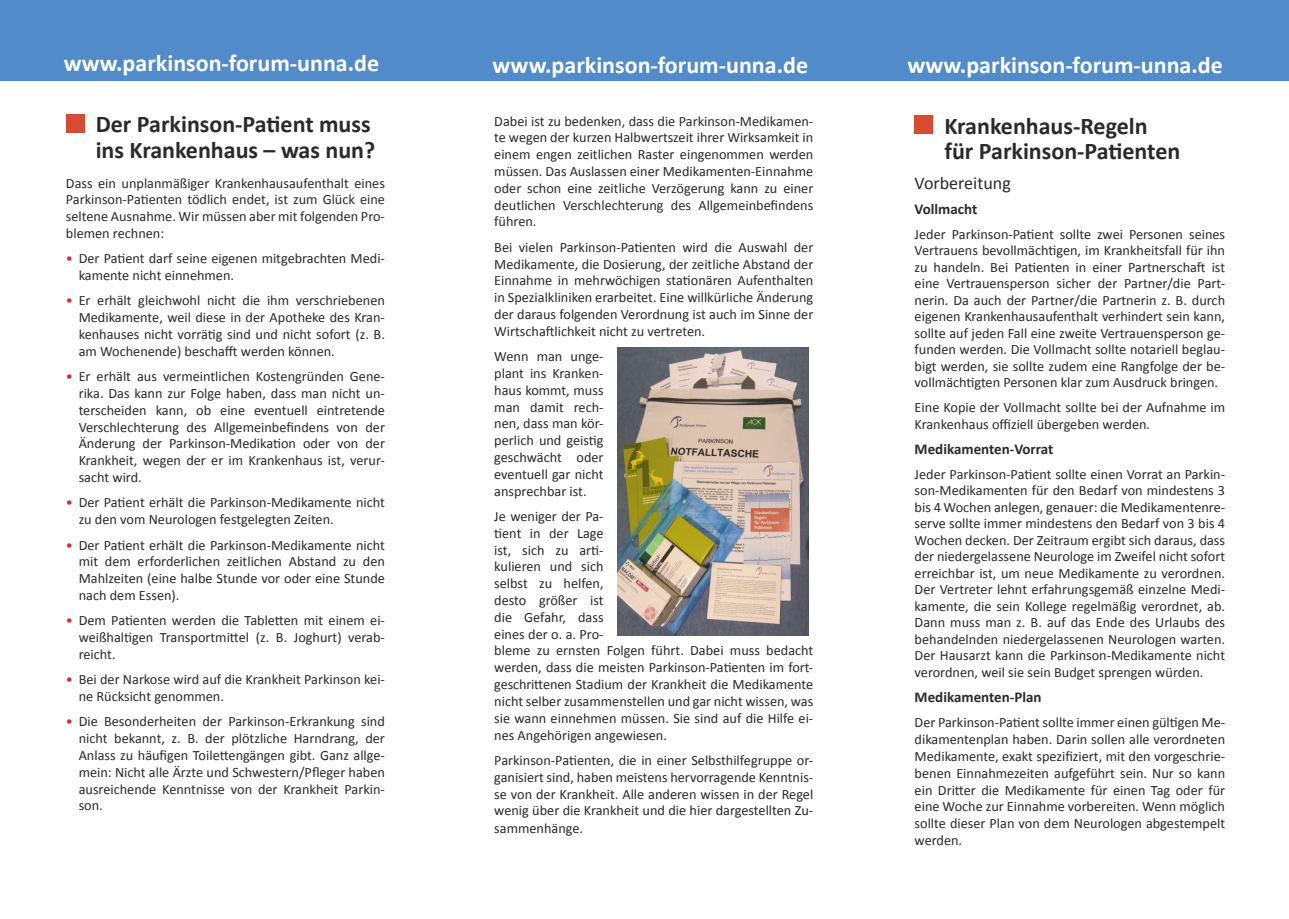
<style>
.page{position:relative;width:1289px;height:919px;background:#fff}
.page>*{position:absolute;margin:0;border:0;box-sizing:border-box;transform-origin:0 0}
.t1{font:700 24px/25.5px "Calibri";color:#2b292a}
.t2{font:700 24px "Calibri";color:#fff}
.t3{font:18px "Calibri";color:#2b292a}
.t4{font:700 15px "Calibri";color:#2b292a}
.t5{font:14.25px/16.8px "Calibri";color:#2b292a;text-align:justify}
.s1{color:#d22c32}
</style>
<div class="page">
<div style="left:0;top:0;width:1288px;height:80px;background:#528bc9"></div>
<div style="left:66px;top:114px;width:18px;height:18px;background:#d64b31"></div>
<div style="left:914px;top:115px;width:19px;height:18px;background:#d64b31"></div>
<img style="left:617px;top:347px;width:191px;height:289px">
<h1 class="t2" style="left:64px;top:46px;width:317px">www.parkinson-forum-unna.de</h1>
<h1 class="t1" style="left:96px;top:111px;width:281px">Der Parkinson-Patient muss ins Krankenhaus – was nun?</h1>
<p class="t5" style="left:66px;top:174px;width:320px">Dass ein unplanmäßiger Krankenhausaufenthalt eines Parkinson-Patienten tödlich endet, ist zum Glück eine seltene Ausnahme. Wir müssen aber mit folgenden Pro&shy;blemen rechnen:</p>
<p class="t5" style="left:79px;top:250px;width:308px;text-indent:-13px"><span class="s1">•</span> Der Patient darf seine eigenen mitgebrachten Medi&shy;kamente nicht einnehmen.</p>
<p class="t5" style="left:79px;top:292px;width:308px;text-indent:-13px"><span class="s1">•</span> Er erhält gleichwohl nicht die ihm verschriebenen Medikamente, weil diese in der Apotheke des Kran&shy;kenhauses nicht vorrätig sind und nicht sofort (z. B. am Wochenende) beschafft werden können.</p>
<p class="t5" style="left:79px;top:367px;width:308px;text-indent:-13px"><span class="s1">•</span> Er erhält aus vermeintlichen Kostengründen Gene&shy;rika. Das kann zur Folge haben, dass man nicht un&shy;terscheiden kann, ob eine eventuell eintretende Verschlechterung des Allgemeinbefindens von der Änderung der Parkinson-Medikation oder von der Krankheit, wegen der er im Krankenhaus ist, verur&shy;sacht wird.</p>
<p class="t5" style="left:79px;top:494px;width:308px;text-indent:-13px"><span class="s1">•</span> Der Patient erhält die Parkinson-Medikamente nicht zu den vom Neurologen festgelegten Zeiten.</p>
<p class="t5" style="left:79px;top:536px;width:308px;text-indent:-13px"><span class="s1">•</span> Der Patient erhält die Parkinson-Medikamente nicht mit dem erforderlichen zeitlichen Abstand zu den Mahlzeiten (eine halbe Stunde vor oder eine Stunde nach dem Essen).</p>
<p class="t5" style="left:79px;top:611px;width:308px;text-indent:-13px"><span class="s1">•</span> Dem Patienten werden die Tabletten mit einem ei&shy;weißhaltigen Transportmittel (z. B. Joghurt) verab&shy;reicht.</p>
<p class="t5" style="left:79px;top:670px;width:308px;text-indent:-13px"><span class="s1">•</span> Bei der Narkose wird auf die Krankheit Parkinson kei&shy;ne Rücksicht genommen.</p>
<p class="t5" style="left:79px;top:712px;width:308px;text-indent:-13px"><span class="s1">•</span> Die Besonderheiten der Parkinson-Erkrankung sind nicht bekannt, z. B. der plötzliche Harndrang, der Anlass zu häufigen Toilettengängen gibt. Ganz allge&shy;mein: Nicht alle Ärzte und Schwestern/Pfleger haben ausreichende Kenntnisse von der Krankheit Parkin&shy;son.</p>
<h1 class="t2" style="left:492px;top:48px;width:317px">www.parkinson-forum-unna.de</h1>
<h1 class="t2" style="left:907px;top:48px;width:317px">www.parkinson-forum-unna.de</h1>
<p class="t5" style="left:494px;top:112px;width:320px">Dabei ist zu bedenken, dass die Parkinson-Medikamen&shy;te wegen der kurzen Halbwertszeit ihrer Wirksamkeit in einem engen zeitlichen Raster eingenommen werden müssen. Das Auslassen einer Medikamenten-Einnahme oder schon eine zeitliche Verzögerung kann zu einer deutlichen Verschlechterung des Allgemeinbefindens führen.</p>
<p class="t5" style="left:494px;top:238px;width:320px">Bei vielen Parkinson-Patienten wird die Auswahl der Medikamente, die Dosierung, der zeitliche Abstand der Einnahme in mehrwöchigen stationären Aufenthalten in Spezialkliniken erarbeitet. Eine willkürliche Änderung der daraus folgenden Verordnung ist auch im Sinne der Wirtschaftlichkeit nicht zu vertreten.</p>
<p class="t5" style="left:494px;top:347px;width:111px">Wenn man unge&shy;plant ins Kranken&shy;haus kommt, muss man damit rech&shy;nen, dass man kör&shy;perlich und geistig geschwächt oder eventuell gar nicht ansprechbar ist.</p>
<p class="t5" style="left:494px;top:507px;width:320px;text-align:left">Je weniger der Pa-<br>tient in der Lage<br>ist, sich zu arti-<br>kulieren und sich<br>selbst zu helfen,<br>desto größer ist<br>die Gefahr, dass<br>eines der o. a. Pro-<br>bleme zu ernsten Folgen führt. Dabei muss bedacht werden, dass die meisten Parkinson-Patienten im fort&shy;geschrittenen Stadium der Krankheit die Medikamente nicht selber zusammenstellen und gar nicht wissen, was sie wann einnehmen müssen. Sie sind auf die Hilfe ei&shy;nes Angehörigen angewiesen.</p>
<p class="t5" style="left:494px;top:751px;width:320px">Parkinson-Patienten, die in einer Selbsthilfegruppe or&shy;ganisiert sind, haben meistens hervorragende Kenntnis&shy;se von der Krankheit. Alle anderen wissen in der Regel wenig über die Krankheit und die hier dargestellten Zu&shy;sammenhänge.</p>
<h1 class="t1" style="left:944px;top:112px;width:237px">Krankenhaus-Regeln für Parkinson-Patienten</h1>
<p class="t3" style="left:914px;top:170px;width:98px">Vorbereitung</p>
<p class="t4" style="left:914px;top:198px;width:64px">Vollmacht</p>
<p class="t5" style="left:914px;top:225px;width:312px">Jeder Parkinson-Patient sollte zwei Personen seines Vertrauens bevollmächtigen, im Krankheitsfall für ihn zu handeln. Bei Patienten in einer Partnerschaft ist eine Vertrauensperson sicher der Partner/die Part&shy;nerin. Da auch der Partner/die Partnerin z. B. durch eigenen Krankenhausaufenthalt verhindert sein kann, sollte auf jeden Fall eine zweite Vertrauensperson ge&shy;funden werden. Die Vollmacht sollte notariell beglau&shy;bigt werden, sie sollte zudem eine Rangfolge der be&shy;vollmächtigten Personen klar zum Ausdruck bringen.</p>
<p class="t5" style="left:914px;top:399px;width:312px">Eine Kopie der Vollmacht sollte bei der Aufnahme im<br>Krankenhaus offiziell übergeben werden.</p>
<p class="t4" style="left:914px;top:438px;width:140px">Medikamenten-Vorrat</p>
<p class="t5" style="left:914px;top:465px;width:312px">Jeder Parkinson-Patient sollte einen Vorrat an Parkin&shy;son-Medikamenten für den Bedarf von mindestens 3 bis 4 Wochen anlegen, genauer: die Medikamentenre&shy;serve sollte immer mindestens den Bedarf von 3 bis 4<br>Wochen decken. Der Zeitraum ergibt sich daraus, dass der niedergelassene Neurologe im Zweifel nicht sofort erreichbar ist, um neue Medikamente zu verordnen.<br>Der Vertreter lehnt erfahrungsgemäß einzelne Medi&shy;kamente, die sein Kollege regelmäßig verordnet, ab.<br>Dann muss man z. B. auf das Ende des Urlaubs des behandelnden niedergelassenen Neurologen warten.<br>Der Hausarzt kann die Parkinson-Medikamente nicht verordnen, weil sie sein Budget sprengen würden.</p>
<p class="t4" style="left:914px;top:686px;width:128px">Medikamenten-Plan</p>
<p class="t5" style="left:914px;top:713px;width:312px">Der Parkinson-Patient sollte immer einen gültigen Me&shy;dikamentenplan haben. Darin sollen alle verordneten Medikamente, exakt spezifiziert, mit den vorgeschrie&shy;benen Einnahmezeiten aufgeführt sein. Nur so kann ein Dritter die Medikamente für einen Tag oder für eine Woche zur Einnahme vorbereiten. Wenn möglich sollte dieser Plan von dem Neurologen abgestempelt werden.</p>
</div>
